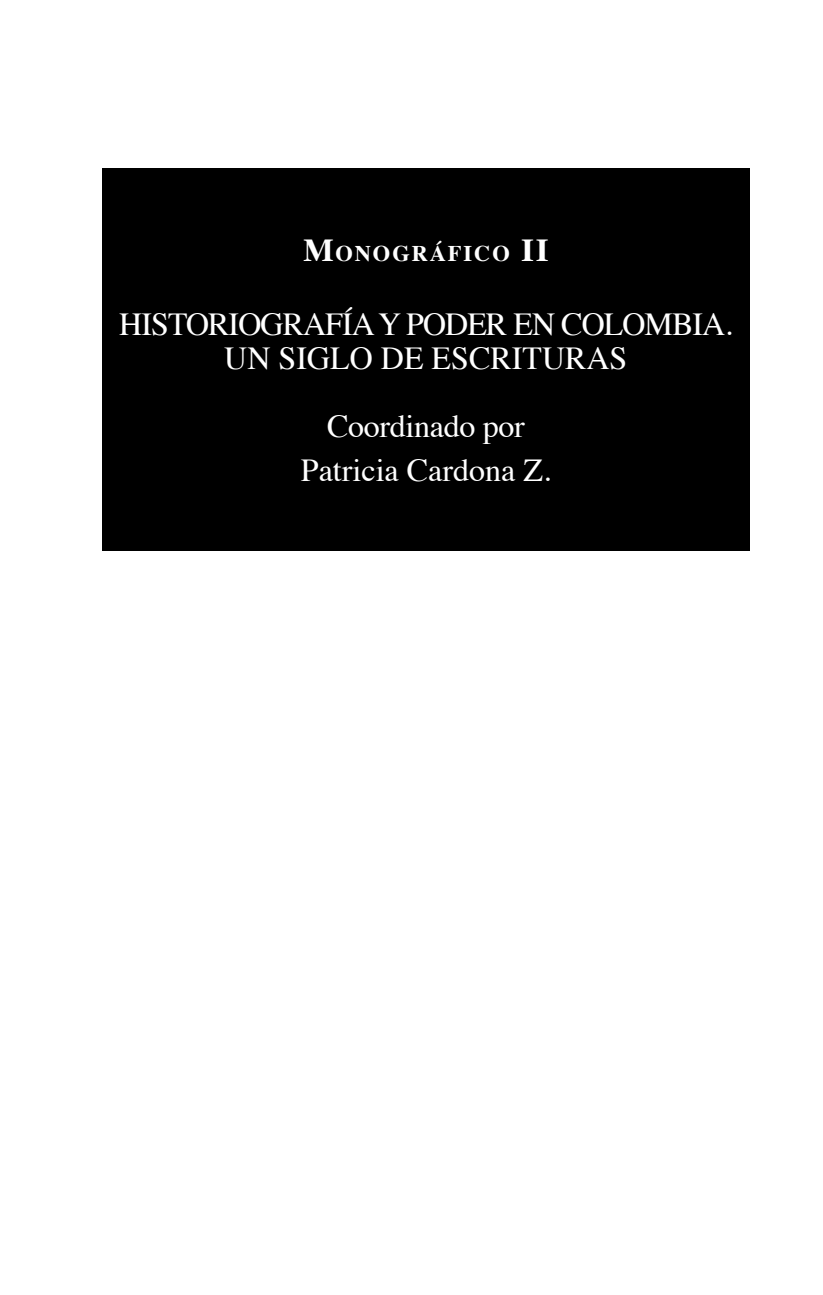
<style>
.page{position:relative;width:823px;height:1295px;background:#fff}
.page>*{position:absolute;margin:0;border:0;box-sizing:border-box;transform-origin:0 0}
.t1{font:32px/34px "Times";letter-spacing:-.03em;color:#fff;text-align:center}
.t2{font:32px/44.6px "Times";letter-spacing:-.01em;color:#fff;text-align:center}
.t3{font:700 22.4px "Times";letter-spacing:.085em;color:#fff}
.s1{font-size:32px}
</style>
<div class="page">
<div style="left:102px;top:168px;width:647px;height:382px;background:#000"></div>
<p class="t3" style="left:303px;top:232px;width:232px"><span class="s1">M</span>ONOGRÁFICO <span class="s1">II</span></p>
<p class="t1" style="left:119px;top:304px;width:614px">HISTORIOGRAFÍA Y PODER EN COLOMBIA.<br>UN SIGLO DE ESCRITURAS</p>
<p class="t2" style="left:301px;top:401px;width:251px">Coordinado por<br>Patricia Cardona Z.</p>
</div>
